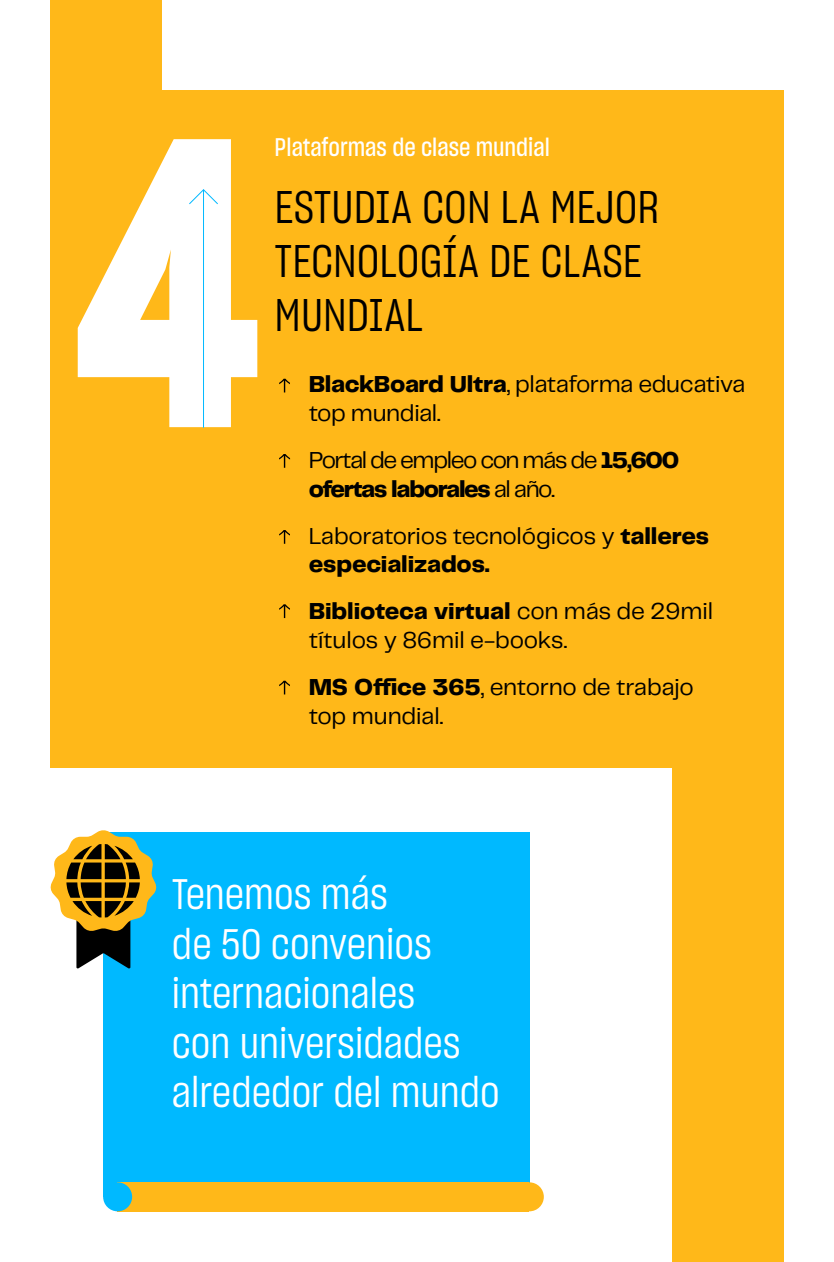
<style>
.page{position:relative;width:834px;height:1262px;background:#fff}
.page>*{position:absolute;margin:0;border:0;box-sizing:border-box;transform-origin:0 0}
.t1{font:400px "Sharp Grotesk Bold 15";color:#fff}
.t2{font:45px/54px "Sharp Grotesk Book 15";color:#000}
.t3{font:42px/49.5px "Sharp Grotesk Book 15";color:#fff}
.t4{font:25px "Sharp Grotesk Medium 15";color:#fff}
.t5{font:24px/28.8px "PP Telegraf";letter-spacing:-.015em;color:#000}
.t6{font:800 24px/46.8px "Telegraf";letter-spacing:-.01em;color:#000}
.t7{font:24px "PP Telegraf";letter-spacing:-.06em;color:#000}
.t8{font:800 24px "Telegraf";letter-spacing:-.06em;color:#000}
.s1{font-family:"Telegraf";font-weight:800}
.s2{font-family:"Telegraf"}
.s3{font-family:"PP Telegraf";font-weight:400}
</style>
<div class="page">
<div style="left:103px;top:832px;width:426px;height:365px;background:#00b9ff"></div>
<div style="left:118px;top:1182px;width:411px;height:29px;background:#ffb819"></div>
<div style="left:103px;top:1182px;width:29px;height:29px;background:#00b9ff;border-radius:50%"></div>
<div style="left:515px;top:1182px;width:29px;height:29px;background:#ffb819;border-radius:50%"></div>
<svg style="left:50px;top:830px;width:107px;height:139px"></svg>
<div style="left:50px;top:0;width:112px;height:271px;background:#ffb819"></div>
<div style="left:51px;top:90px;width:733px;height:678px;background:#ffb819"></div>
<svg style="left:279px;top:379px;width:11px;height:13px"></svg>
<svg style="left:279px;top:530px;width:11px;height:14px"></svg>
<svg style="left:279px;top:454px;width:11px;height:14px"></svg>
<svg style="left:279px;top:604px;width:11px;height:14px"></svg>
<svg style="left:279px;top:681px;width:11px;height:13px"></svg>
<div style="left:672px;top:726px;width:112px;height:536px;background:#ffb819"></div>
<hr style="left:203px;top:190px;width:1px;height:238px;background:#00b9ff">
<svg style="left:189px;top:189px;width:29px;height:16px"></svg>
<h1 class="t1" style="left:70px;top:8px;width:194px">4</h1>
<p class="t4" style="left:275px;top:129px;width:277px">Plataformas de clase mundial</p>
<h2 class="t2" style="left:275px;top:178px;width:386px">ESTUDIA CON LA MEJOR<br>TECNOLOGÍA DE CLASE<br>MUNDIAL</h2>
<p class="t5" style="left:309px;top:369px;width:438px"><span class="s1">BlackBoard Ultra</span><span class="s2">,</span> plataforma educativa top mundial.</p>
<p class="t7" style="left:309px;top:444px;width:372px">Portal de empleo con más de <span class="s1">15,600</span></p>
<p class="t8" style="left:309px;top:472px;width:248px">ofertas laborales <span class="s3">al año.</span></p>
<p class="t5" style="left:309px;top:520px;width:402px">Laboratorios tecnológicos y <span class="s1">talleres</span></p>
<p class="t6" style="left:309px;top:541px;width:406px">especializados.<br>Biblioteca virtual <span class="s3">con más de 29mil</span></p>
<p class="t5" style="left:309px;top:616px;width:387px;line-height:46.8px">títulos y 86mil e-books.<br><span class="s1">MS Office 365</span><span class="s2">,</span> entorno de trabajo</p>
<p class="t5" style="left:309px;top:700px;width:136px">top mundial.</p>
<h3 class="t3" style="left:172px;top:868px;width:329px">Tenemos más<br>de 50 convenios internacionales<br>con universidades alrededor del mundo</h3>
</div>
